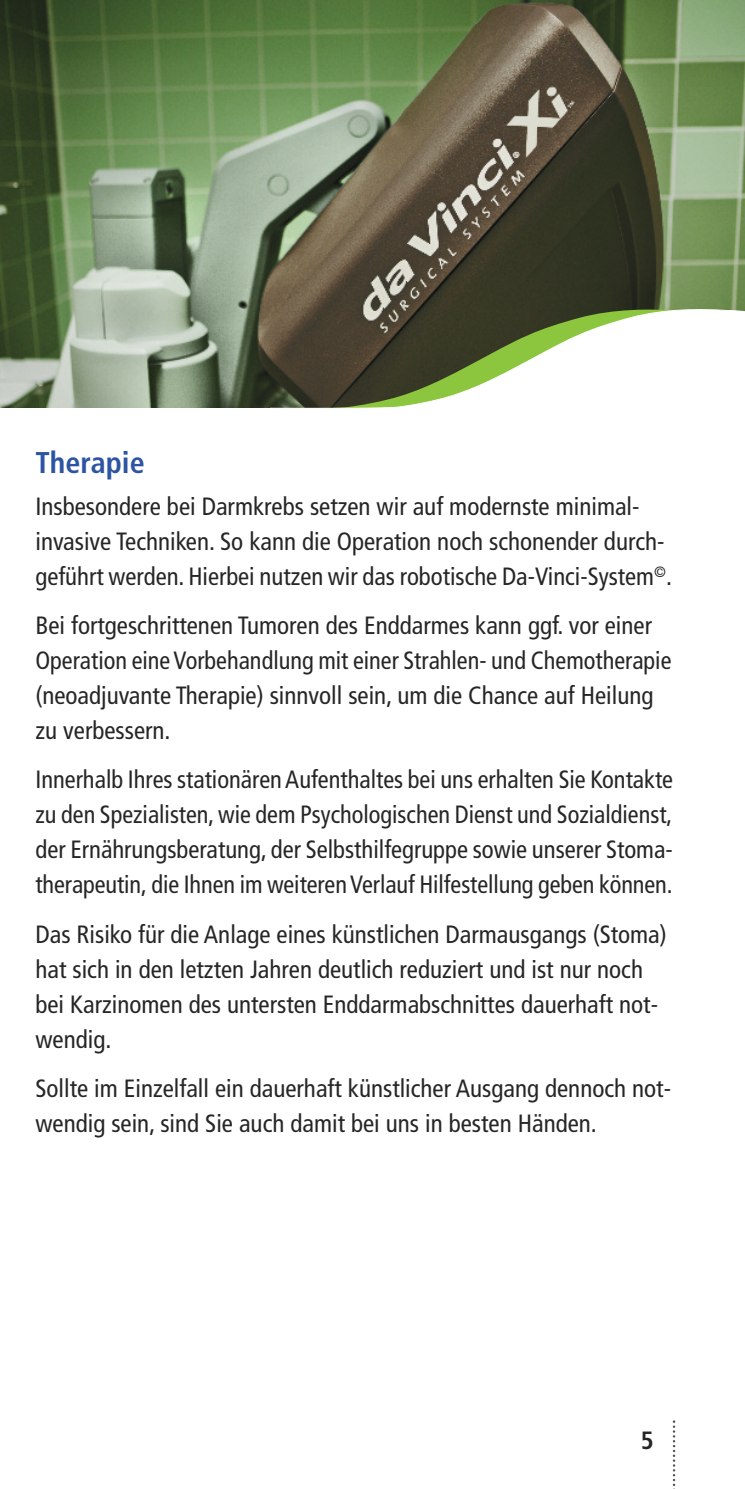
<style>
.page{position:relative;width:745px;height:1489px;background:#fff}
.page>*{position:absolute;margin:0;border:0;box-sizing:border-box;transform-origin:0 0}
.t1{font:700 condensed 30px "Frutiger";color:#2c54a2}
.t2{font:condensed 25px/35px "Frutiger";color:#272627}
.t3{font:700 condensed 25px "Frutiger";color:#272627}
</style>
<div class="page">
<img style="left:0;top:0;width:744px;height:407px">
<svg style="left:269px;top:308px;width:475px;height:101px"></svg>
<svg style="left:672px;top:1420px;width:2px;height:66px"></svg>
<p class="t1" style="left:35px;top:450px;width:111px">Therapie</p>
<p class="t2" style="left:35px;top:490px;width:637px">Insbesondere bei Darmkrebs setzen wir auf modernste minimal&shy;invasive Techniken. So kann die Operation noch schonender durch&shy;geführt werden. Hierbei nutzen wir das robotische Da-Vinci-System<sup>©</sup>.</p>
<p class="t2" style="left:35px;top:610px;width:637px">Bei fortgeschrittenen Tumoren des Enddarmes kann ggf. vor einer Operation eine Vorbehandlung mit einer Strahlen- und Chemotherapie (neoadjuvante Therapie) sinnvoll sein, um die Chance auf Heilung zu verbessern.</p>
<p class="t2" style="left:35px;top:764px;width:638px;text-align:justify">Innerhalb Ihres stationärenAufenthaltes bei uns erhalten Sie Kontakte zu den Spezialisten,wie dem Psychologischen Dienst und Sozialdienst, der Ernährungsberatung, der Selbsthilfegruppe sowie unserer Stoma&shy;therapeutin, die Ihnen im weiterenVerlauf Hilfestellung geben können.</p>
<p class="t2" style="left:35px;top:918px;width:632px">Das Risiko für die Anlage eines künstlichen Darmausgangs (Stoma) hat sich in den letzten Jahren deutlich reduziert und ist nur noch bei Karzinomen des untersten Enddarmabschnittes dauerhaft not&shy;wendig.</p>
<p class="t2" style="left:35px;top:1072px;width:636px">Sollte im Einzelfall ein dauerhaft künstlicher Ausgang dennoch not&shy;wendig sein, sind Sie auch damit bei uns in besten Händen.</p>
<p class="t3" style="left:640px;top:1430px;width:15px">5</p>
</div>
